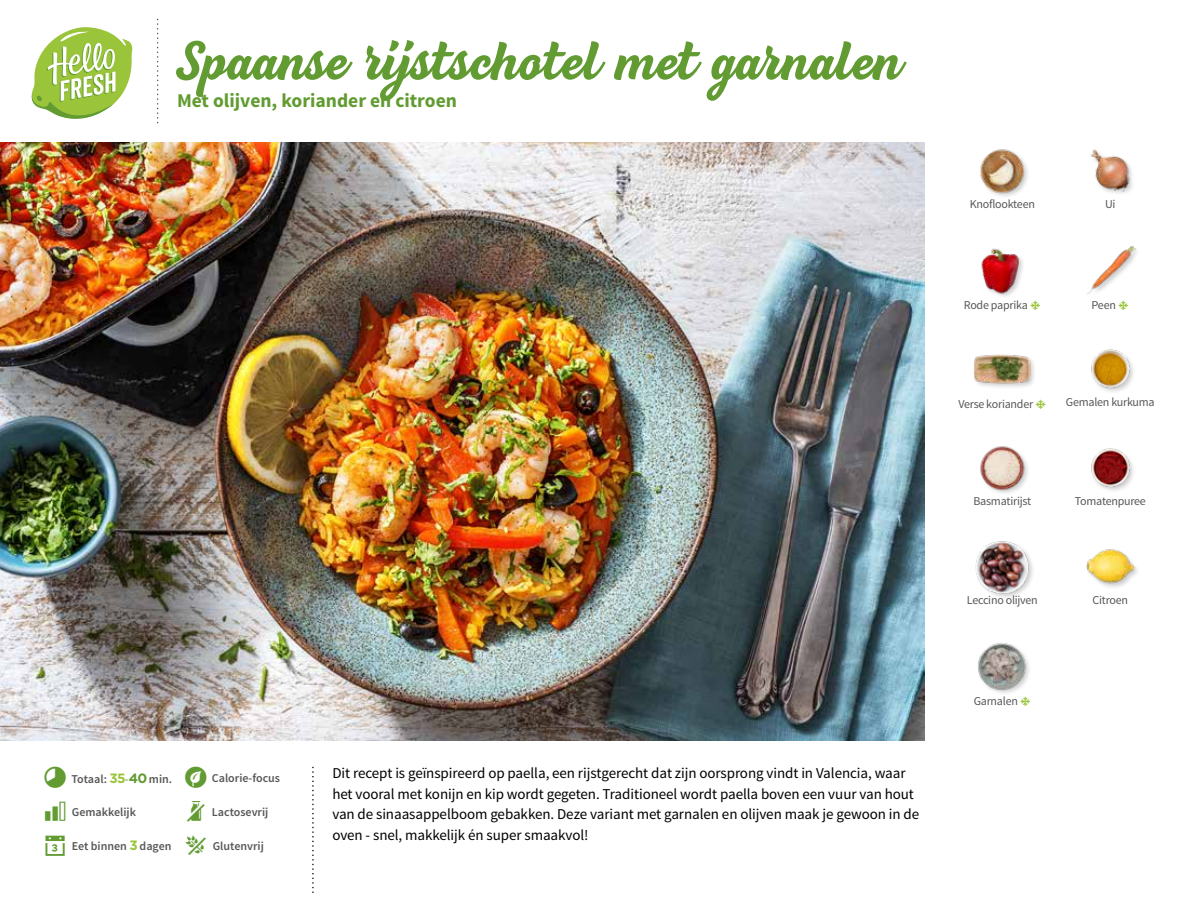
<style>
.page{position:relative;width:1188px;height:918px;background:#fff}
.page>*{position:absolute;margin:0;border:0;box-sizing:border-box;transform-origin:0 0}
.t1{font:700 51px "Beach Bar";color:#619b31}
.t2{font:25.5px "hellofresh icon font";color:#619b31}
.t3{font:700 19.5px "Source Sans Pro";color:#619b31}
.t4{font:15px/20.5px "Source Sans Pro";letter-spacing:-.005em;color:#000}
.t5{font:12px "Source Sans Pro";letter-spacing:-.02em;color:#575756}
.t6{font:600 12px "Source Sans Pro";color:#575756}
.s1{font-family:"Gotham";font-weight:700;font-size:13.5px;color:#9ac43a}
.s2{color:#87ac54}
.s3{font-family:"Gotham";font-weight:700;font-size:13.5px;color:#619b31}
</style>
<div class="page">
<svg style="left:31px;top:27px;width:102px;height:92px"></svg>
<img style="left:0;top:142px;width:925px;height:598px">
<img style="left:1090px;top:149px;width:42px;height:44px">
<img style="left:1091px;top:349px;width:42px;height:43px">
<img style="left:1087px;top:246px;width:48px;height:49px">
<img style="left:1091px;top:448px;width:42px;height:43px">
<div style="left:1086px;top:549px;width:55px;height:40px;background:#000;opacity:.2"></div>
<img style="left:1086px;top:549px;width:49px;height:40px">
<img style="left:980px;top:149px;width:48px;height:47px">
<div style="left:973px;top:354px;width:64px;height:36px;background:#000;opacity:.2"></div>
<img style="left:973px;top:354px;width:57px;height:36px">
<img style="left:980px;top:446px;width:48px;height:47px">
<div style="left:975px;top:540px;width:61px;height:60px;background:#000;opacity:.2"></div>
<img style="left:975px;top:540px;width:55px;height:55px">
<img style="left:977px;top:643px;width:52px;height:50px">
<img style="left:981px;top:248px;width:42px;height:49px">
<h1 class="t1" style="left:177px;top:28px;width:726px">Spaanse rijstschotel met garnalen</h1>
<h3 class="t3" style="left:177px;top:88px;width:281px">Met olijven, koriander en citroen</h3>
<p class="t6" style="left:71px;top:771px;width:102px">Totaal: <span class="s1">35</span><span class="s2">-</span><span class="s3">40</span> min.</p>
<p class="t6" style="left:212px;top:771px;width:70px">Calorie-focus</p>
<p class="t6" style="left:72px;top:804px;width:66px">Gemakkelijk</p>
<p class="t6" style="left:212px;top:804px;width:58px">Lactosevrij</p>
<p class="t6" style="left:72px;top:839px;width:101px">Eet binnen <span class="s1">3</span> dagen</p>
<p class="t6" style="left:213px;top:838px;width:53px">Glutenvrij</p>
<h2 class="t2" style="left:43px;top:834px;width:27px">▪</h2>
<p class="t4" style="left:332px;top:763px;width:588px">Dit recept is geïnspireerd op paella, een rijstgerecht dat zijn oorsprong vindt in Valencia, waar het vooral met konijn en kip wordt gegeten. Traditioneel wordt paella boven een vuur van hout van de sinaasappelboom gebakken. Deze variant met garnalen en olijven maak je gewoon in de oven - snel, makkelijk én super smaakvol!</p>
<p class="t5" style="left:970px;top:197px;width:67px">Knoflookteen</p>
<p class="t5" style="left:1105px;top:197px;width:12px">Ui</p>
<p class="t5" style="left:964px;top:298px;width:66px">Rode paprika</p>
<p class="t5" style="left:1092px;top:297px;width:26px">Peen</p>
<p class="t5" style="left:958px;top:397px;width:76px">Verse koriander</p>
<p class="t5" style="left:1066px;top:395px;width:90px">Gemalen kurkuma</p>
<p class="t5" style="left:973px;top:494px;width:59px">Basmatirijst</p>
<p class="t5" style="left:1075px;top:494px;width:73px">Tomatenpuree</p>
<p class="t5" style="left:967px;top:593px;width:72px">Leccino olijven</p>
<p class="t5" style="left:1093px;top:593px;width:37px">Citroen</p>
<p class="t5" style="left:974px;top:694px;width:46px">Garnalen</p>
</div>
